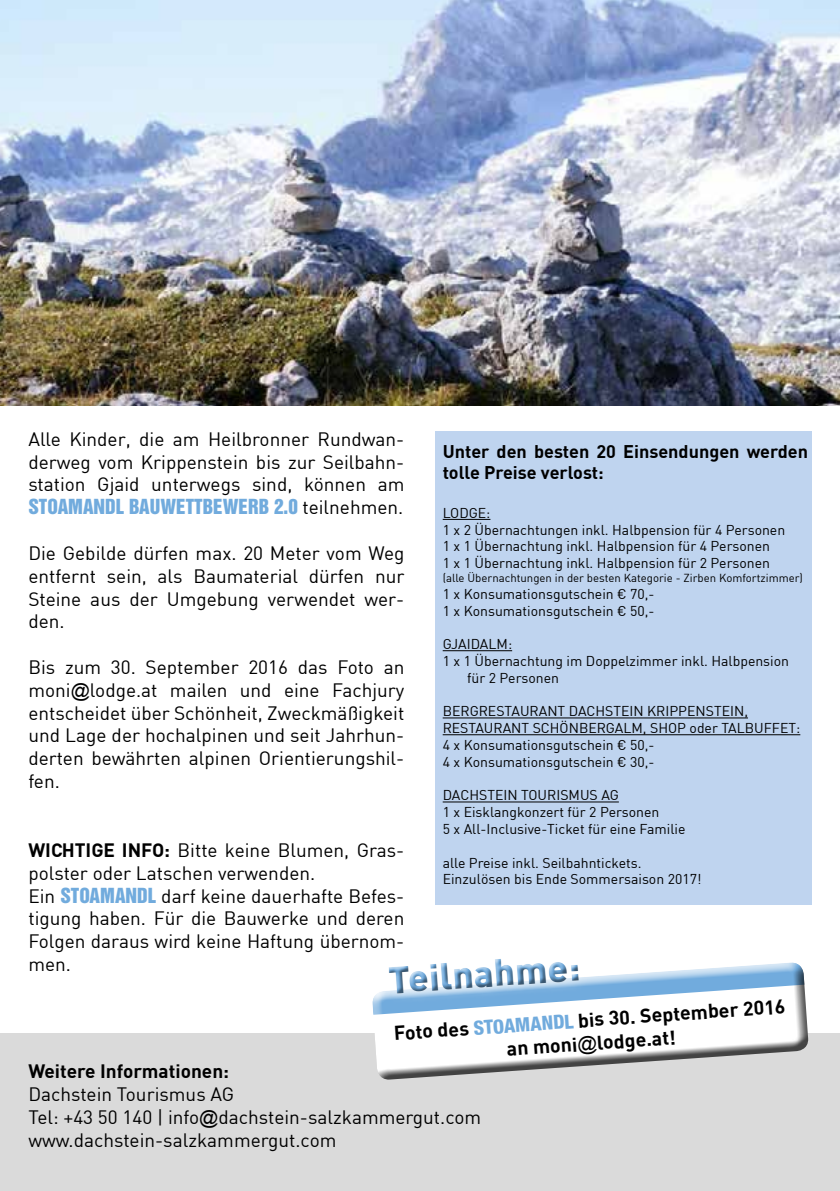
<style>
.page{position:relative;width:840px;height:1191px;background:#fff}
.page>*{position:absolute;margin:0;border:0;box-sizing:border-box;transform-origin:0 0}
.t1{font:900 37.2px "DIN";color:#71abdd}
.t2{font:700 19.6px/23.4px "DIN";color:#000;text-align:center}
.t3{font:19px/22.8px "DIN";color:#000;text-align:justify}
.t4{font:19px "Helvetica Inserat LT Std";color:#71abdd}
.t5{font:700 19px "DIN";color:#000}
.t6{font:700 18px/21.6px "DIN";color:#000}
.t7{font:14px/16.8px "DIN";color:#000}
.t8{font:11.4px "DIN";color:#000}
.s1{font-family:"DIN";color:#000}
.s2{font-family:"Arial"}
.s3{font-weight:700}
.s4{font-family:"Helvetica Inserat LT Std";color:#71abdd}
.s5{font-family:"Helvetica Neue LT Std";font-weight:800;font-stretch:condensed;color:#71abdd}
.s6{font-family:"Arial";font-weight:400}
</style>
<div class="page">
<div style="left:0;top:1033px;width:839px;height:158px;background:#dadada"></div>
<svg style="left:375px;top:1031px;width:434px;height:49px"></svg>
<svg style="left:372px;top:960px;width:436px;height:71px"></svg>
<img style="left:0;top:0;width:839px;height:405px">
<div style="left:435px;top:431px;width:376px;height:473px;background:#bfd4ef"></div>
<hr style="left:442px;top:519px;width:48px;height:1px;background:#000">
<hr style="left:442px;top:650px;width:70px;height:1px;background:#000">
<hr style="left:442px;top:717px;width:305px;height:1px;background:#000">
<hr style="left:442px;top:734px;width:357px;height:1px;background:#000">
<hr style="left:442px;top:801px;width:176px;height:1px;background:#000">
<p class="t3" style="left:28px;top:427px;width:377px">Alle Kinder, die am Heilbronner Rundwan&shy;derweg vom Krippenstein bis zur Seilbahn&shy;station Gjaid unterwegs sind, können am</p>
<p class="t4" style="left:28px;top:495px;width:376px">STOAMANDL BAUWETTBEWERB 2.0 <span class="s1">teilnehmen.</span></p>
<p class="t3" style="left:28px;top:541px;width:377px">Die Gebilde dürfen max. 20 Meter vom Weg entfernt sein, als Baumaterial dürfen nur Steine aus der Umgebung verwendet wer&shy;den.</p>
<p class="t3" style="left:28px;top:655px;width:377px">Bis zum 30. September 2016 das Foto an moni<span class="s2">@</span>lodge.at mailen und eine Fachjury entscheidet über Schönheit, Zweckmäßigkeit und Lage der hochalpinen und seit Jahrhun&shy;derten bewährten alpinen Orientierungshil&shy;fen.</p>
<p class="t6" style="left:442px;top:440px;width:367px">Unter den besten 20 Einsendungen werden tolle Preise verlost:</p>
<p class="t7" style="left:442px;top:504px;width:344px">LODGE:<br>1 x 2 Übernachtungen inkl. Halbpension für 4 Personen 1 x 1 Übernachtung inkl. Halbpension für 4 Personen<br>1 x 1 Übernachtung inkl. Halbpension für 2 Personen</p>
<p class="t8" style="left:442px;top:571px;width:361px">(alle Übernachtungen in der besten Kategorie - Zirben Komfortzimmer)</p>
<p class="t7" style="left:442px;top:585px;width:213px">1 x Konsumationsgutschein € 70,-<br>1 x Konsumationsgutschein € 50,-</p>
<p class="t7" style="left:442px;top:635px;width:71px">GJAIDALM:</p>
<p class="t7" style="left:442px;top:652px;width:348px">1 x 1 Übernachtung im Doppelzimmer inkl. Halbpension</p>
<p class="t7" style="left:467px;top:669px;width:93px">für 2 Personen</p>
<p class="t7" style="left:442px;top:702px;width:359px">BERGRESTAURANT DACHSTEIN KRIPPENSTEIN, RESTAURANT SCHÖNBERGALM, SHOP oder TALBUFFET:<br>4 x Konsumationsgutschein € 50,-<br>4 x Konsumationsgutschein € 30,-</p>
<p class="t7" style="left:442px;top:786px;width:244px">DACHSTEIN TOURISMUS AG<br>1 x Eisklangkonzert für 2 Personen<br>5 x All-Inclusive-Ticket für eine Familie</p>
<p class="t7" style="left:442px;top:854px;width:260px">alle Preise inkl. Seilbahntickets.<br>Einzulösen bis Ende Sommersaison 2017!</p>
<p class="t3" style="left:28px;top:838px;width:377px;text-align:left"><span class="s3">WICHTIGE INFO:</span> Bitte keine Blumen, Gras&shy;polster oder Latschen verwenden.<br>Ein <span class="s4">STOAMANDL</span> darf keine dauerhafte Befes&shy;tigung haben. Für die Bauwerke und deren Folgen daraus wird keine Haftung übernom&shy;men.</p>
<h1 class="t1" style="left:387px;top:955px;width:193px;rotate:-4deg">Teilnahme:</h1>
<p class="t2" style="left:393px;top:1020px;width:393px;rotate:-4deg">Foto des <span class="s5">STOAMANDL</span> bis 30. September 2016 an moni<span class="s6">@</span>lodge.at!</p>
<p class="t5" style="left:28px;top:1059px;width:202px">Weitere Informationen:</p>
<p class="t3" style="left:28px;top:1082px;width:454px;text-align:left">Dachstein Tourismus AG<br>Tel: +43 50 140 | info<span class="s2">@</span>dachstein-salzkammergut.com www.dachstein-salzkammergut.com</p>
</div>
